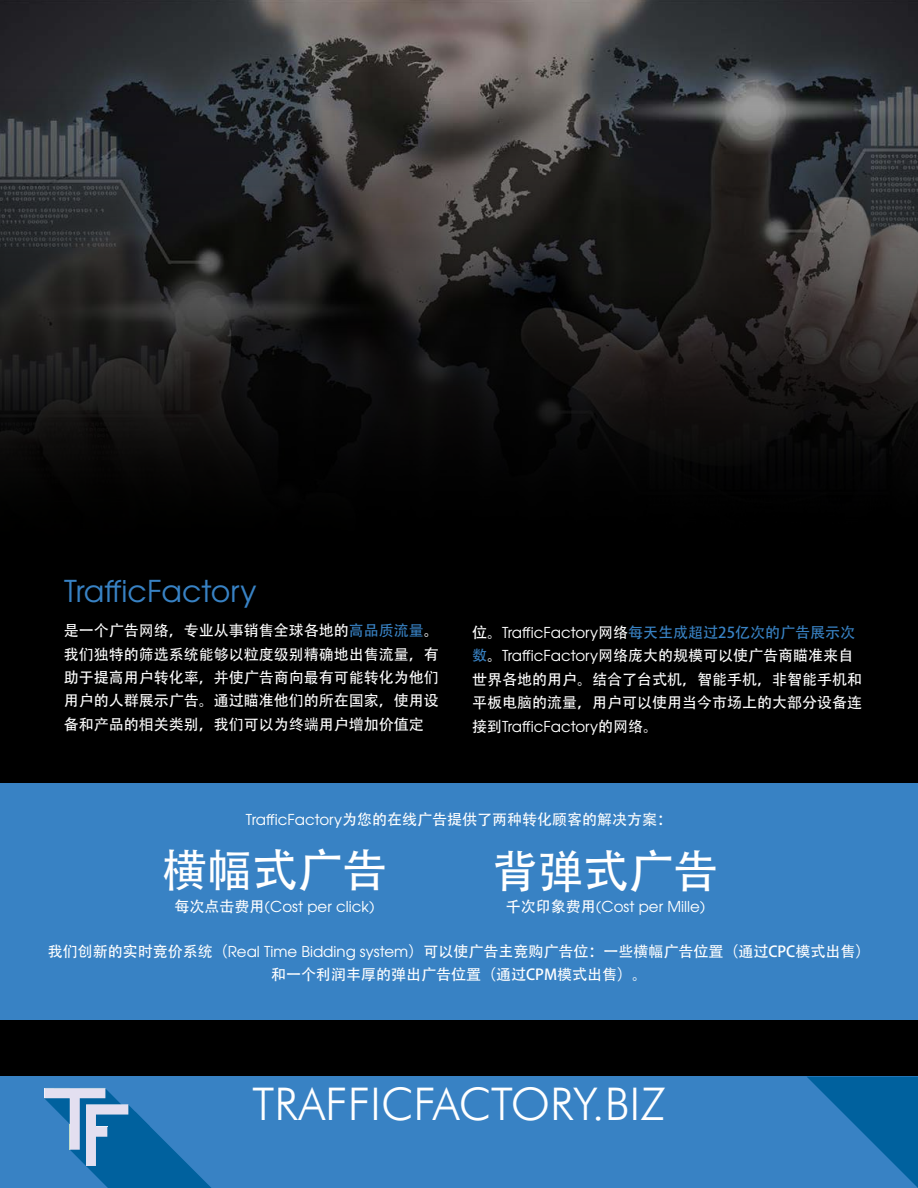
<style>
.page{position:relative;width:918px;height:1188px;background:#fff}
.page>*{position:absolute;margin:0;border:0;box-sizing:border-box;transform-origin:0 0}
.t1{font:300 45px "Futura BT";color:#fff}
.t2{font:45px "Adobe Heiti Std";color:#fff}
.t3{font:30px "Te X Gyre Adventor";color:#3882c4}
.t4{font:15px/23.4px "Adobe Heiti Std";color:#fff;text-align:justify}
.t5{font:15px "Te X Gyre Adventor";color:#fff}
.s1{color:#3882c4}
.s2{font-family:"Te X Gyre Adventor"}
.s3{font-family:"Adobe Heiti Std"}
</style>
<div class="page">
<div style="left:0;top:0;width:918px;height:1077px;background:#000"></div>
<img style="left:0;top:0;width:918px;height:466px">
<div style="left:0;top:784px;width:918px;height:236px;background:#3882c4"></div>
<div style="left:0;top:1077px;width:918px;height:111px;background:#3882c4"></div>
<svg style="left:807px;top:1077px;width:111px;height:111px"></svg>
<svg style="left:44px;top:1088px;width:167px;height:100px"></svg>
<h2 class="t3" style="left:64px;top:567px;width:194px">TrafficFactory</h2>
<p class="t4" style="left:64px;top:619px;width:377px">是一个广告网络，专业从事销售全球各地的<span class="s1">高品质流量</span>。我们独特的筛选系统能够以粒度级别精确地出售流量，有助于提高用户转化率，并使广告商向最有可能转化为他们用户的人群展示广告。通过瞄准他们的所在国家，使用设备和产品的相关类别，我们可以为终端用户增加价值定</p>
<p class="t4" style="left:472px;top:621px;width:391px;text-align:left">位。<span class="s2">TrafficFactory</span>网络<span class="s1">每天生成超过25亿次的广告展示次数</span>。<span class="s2">TrafficFactory</span>网络庞大的规模可以使广告商瞄准来自世界各地的用户。结合了台式机，智能手机，非智能手机和平板电脑的流量，用户可以使用当今市场上的大部分设备连</p>
<p class="t5" style="left:472px;top:714px;width:188px"><span class="s3">接到</span>TrafficFactory<span class="s3">的网络。</span></p>
<p class="t4" style="left:246px;top:808px;width:428px"><span class="s2">TrafficFactory</span>为您的在线广告提供了两种转化顾客的解决方案：</p>
<h1 class="t2" style="left:162px;top:844px;width:226px">横幅式广告</h1>
<h1 class="t2" style="left:493px;top:844px;width:226px">背弹式广告</h1>
<p class="t5" style="left:175px;top:895px;width:201px"><span class="s3">每次点击费用</span>(Cost per click)</p>
<p class="t5" style="left:506px;top:895px;width:201px"><span class="s3">千次印象费用</span>(Cost per Mille)</p>
<p class="t4" style="left:48px;top:940px;width:824px;text-align:center">我们创新的实时竞价系统（<span class="s2">Real Time Bidding system</span>）可以使广告主竞购广告位：一些横幅广告位置（通过CPC模式出售）和一个利润丰厚的弹出广告位置（通过CPM模式出售）。</p>
<h1 class="t1" style="left:252px;top:1077px;width:415px">TRAFFICFACTORY.BIZ</h1>
</div>
